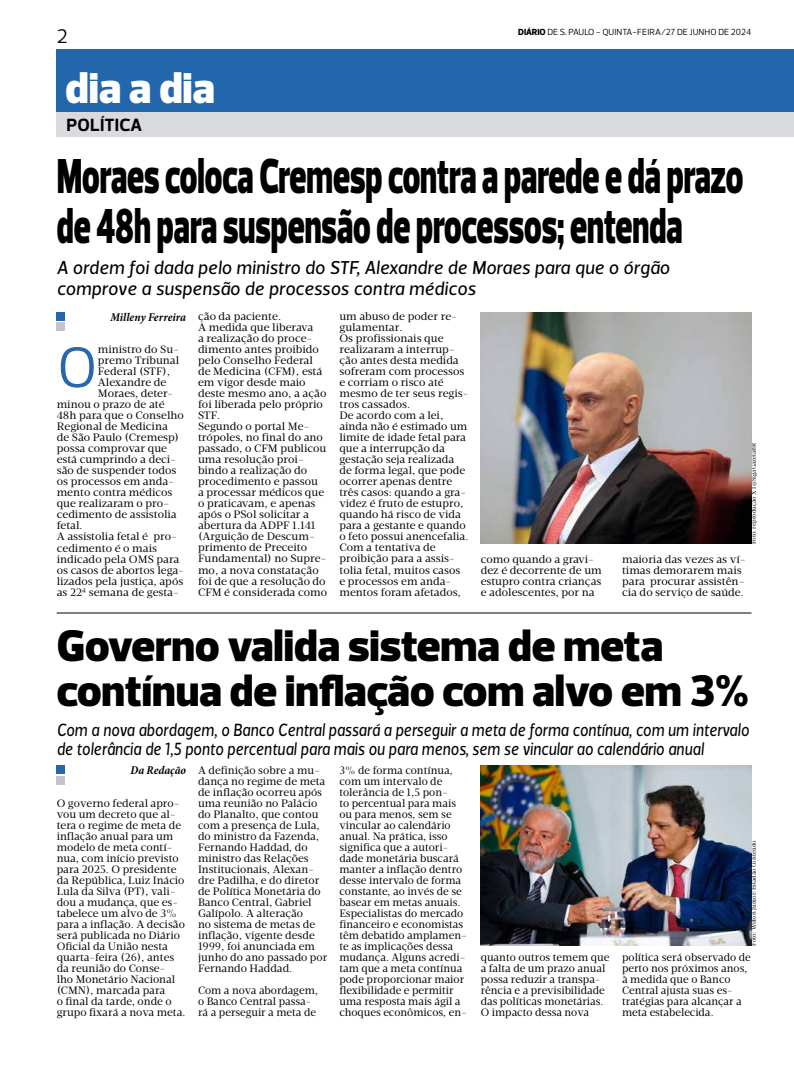
<style>
.page{position:relative;width:794px;height:1078px;background:#fff}
.page>*{position:absolute;margin:0;border:0;box-sizing:border-box;transform-origin:0 0}
.t1{font:58px "Prelo";color:#2768ad}
.t2{font:900 50px/50px "Prelo";color:#000;scale:.64 1}
.t3{font:900 45px/45px "Prelo";color:#000}
.t4{font:900 44px "Prelo";color:#fff}
.t5{font:20px "Prelo";color:#000}
.t6{font:italic 19px/21px "Velino Sans";color:#000}
.t7{font:italic 18px/19px "Velino Sans";color:#000;scale:.87 1}
.t8{font:700 18px "Prelo";letter-spacing:.015em;color:#000}
.t9{font:italic 700 condensed 12px "Minion Pro";color:#000}
.t10{font:11px/11px "Velino Text";color:#000}
.t11{font:9px "Prelo";color:#000}
.t12{font:6px "Velino Text";color:#000}
.s1{font-weight:800}
</style>
<div class="page">
<div style="left:57px;top:50px;width:737px;height:62px;background:#2266ac"></div>
<div style="left:57px;top:112px;width:737px;height:25px;background:#d8dade"></div>
<div style="left:57px;top:322px;width:8px;height:8px;background:#c3c5ca"></div>
<div style="left:57px;top:312px;width:8px;height:8px;background:#2567ad"></div>
<hr style="left:57px;top:612px;width:694px;height:1px;background:#000">
<div style="left:57px;top:775px;width:8px;height:9px;background:#c3c5ca"></div>
<div style="left:57px;top:765px;width:8px;height:8px;background:#2567ad"></div>
<img style="left:481px;top:312px;width:270px;height:232px">
<img style="left:481px;top:765px;width:270px;height:180px">
<h3 class="t5" style="left:57px;top:24px;width:12px">2</h3>
<h3 class="t4" style="left:66px;top:61px;width:151px">dia a dia</h3>
<p class="t11" style="left:518px;top:27px;width:235px"><span class="s1">DIÁRIO</span> DE S. PAULO - QUINTA-FEIRA/27 DE JUNHO DE 2024</p>
<h3 class="t8" style="left:67px;top:114px;width:77px">POLÍTICA</h3>
<h2 class="t2" style="left:57px;top:151px;width:1074px">Moraes coloca Cremesp contra a parede e dá prazo de 48h para suspensão de processos; entenda</h2>
<h3 class="t6" style="left:57px;top:257px;width:614px">A ordem foi dada pelo ministro do STF, Alexandre de Moraes para que o órgão comprove a suspensão de processos contra médicos</h3>
<p class="t9" style="left:111px;top:308px;width:77px">Milleny Ferreira</p>
<p class="t10" style="left:98px;top:344px;width:83px">ministro do Su-</p>
<p class="t10" style="left:98px;top:355px;width:83px">premo Tribunal</p>
<p class="t10" style="left:98px;top:366px;width:74px">Federal (STF),</p>
<p class="t10" style="left:98px;top:377px;width:70px">Alexandre de</p>
<p class="t10" style="left:98px;top:388px;width:77px">Moraes, deter-</p>
<p class="t10" style="left:57px;top:399px;width:110px">minou o prazo de até</p>
<p class="t10" style="left:57px;top:410px;width:129px">48h para que o Conselho</p>
<p class="t10" style="left:57px;top:421px;width:113px">Regional de Medicina</p>
<p class="t10" style="left:57px;top:432px;width:124px">de São Paulo (Cremesp)</p>
<p class="t10" style="left:57px;top:443px;width:112px">possa comprovar que</p>
<p class="t10" style="left:57px;top:454px;width:121px">está cumprindo a deci-</p>
<p class="t10" style="left:57px;top:465px;width:121px">são de suspender todos</p>
<p class="t10" style="left:57px;top:476px;width:119px">os processos em anda-</p>
<p class="t10" style="left:57px;top:487px;width:117px">mento contra médicos</p>
<p class="t10" style="left:57px;top:498px;width:114px">que realizaram o pro-</p>
<p class="t10" style="left:57px;top:509px;width:122px">cedimento de assistolia</p>
<p class="t10" style="left:57px;top:520px;width:27px">fetal.</p>
<p class="t10" style="left:57px;top:531px;width:122px">A assistolia fetal é pro-</p>
<p class="t10" style="left:57px;top:542px;width:102px">cedimento é o mais</p>
<p class="t10" style="left:57px;top:553px;width:124px">indicado pela OMS para</p>
<p class="t10" style="left:57px;top:564px;width:129px">os casos de abortos lega-</p>
<p class="t10" style="left:57px;top:575px;width:128px">lizados pela justiça, após</p>
<p class="t10" style="left:57px;top:586px;width:124px">as 22ª semana de gesta-</p>
<h1 class="t1" style="left:57px;top:332px;width:42px">O</h1>
<p class="t10" style="left:198px;top:311px;width:131px">ção da paciente.<br>A medida que liberava<br>a realização do proce&shy;dimento antes proibido pelo Conselho Federal de Medicina (CFM), está em vigor desde maio deste mesmo ano, a ação foi liberada pelo próprio<br>STF.<br>Segundo o portal Me&shy;trópoles, no final do ano passado, o CFM publicou uma resolução proi&shy;bindo a realização do procedimento e passou<br>a processar médicos que o praticavam, e apenas após o PSol solicitar a abertura da ADPF 1.141 (Arguição de Descum&shy;primento de Preceito<br>Fundamental) no Supre&shy;mo, a nova constatação foi de que a resolução do<br>CFM é considerada como</p>
<p class="t10" style="left:339px;top:311px;width:131px">um abuso de poder re&shy;gulamentar.<br>Os profissionais que realizaram a interrup&shy;ção antes desta medida sofreram com processos e corriam o risco até mesmo de ter seus regis&shy;tros cassados.<br>De acordo com a lei, ainda não é estimado um limite de idade fetal para que a interrupção da gestação seja realizada de forma legal, que pode ocorrer apenas dentre três casos: quando a gra&shy;videz é fruto de estupro, quando há risco de vida para a gestante e quando o feto possui anencefalia.<br>Com a tentativa de proibição para a assis&shy;tolia fetal, muitos casos e processos em anda&shy;mentos foram afetados,</p>
<p class="t12" style="left:750px;top:544px;width:102px;rotate:-90deg">Foto: reprodução X I @SigaGazetaBR</p>
<p class="t10" style="left:481px;top:553px;width:122px">como quando a gravi&shy;dez é decorrente de um estupro contra crianças e adolescentes, por na</p>
<p class="t10" style="left:622px;top:553px;width:125px">maioria das vezes as ví&shy;timas demorarem mais para procurar assistên&shy;cia do serviço de saúde.</p>
<h3 class="t3" style="left:57px;top:624px;width:694px">Governo valida sistema de meta contínua de inflação com alvo em 3%</h3>
<h3 class="t7" style="left:57px;top:720px;width:797px">Com a nova abordagem, o Banco Central passará a perseguir a meta de forma contínua, com um intervalo de tolerância de 1,5 ponto percentual para mais ou para menos, sem se vincular ao calendário anual</h3>
<p class="t9" style="left:130px;top:762px;width:57px">Da Redação</p>
<p class="t10" style="left:57px;top:797px;width:130px">O governo federal apro&shy;vou um decreto que al&shy;tera o regime de meta de inflação anual para um modelo de meta contí&shy;nua, com início previsto para 2025. O presidente da República, Luiz Inácio<br>Lula da Silva (PT), vali&shy;dou a mudança, que es&shy;tabelece um alvo de 3% para a inflação. A decisão será publicada no Diário<br>Oficial da União nesta quarta-feira (26), antes da reunião do Conse-<br>lho Monetário Nacional (CMN), marcada para<br>o final da tarde, onde o grupo fixará a nova meta.</p>
<p class="t10" style="left:198px;top:764px;width:131px">A definição sobre a mu&shy;dança no regime de meta de inflação ocorreu após uma reunião no Palácio do Planalto, que contou com a presença de Lula, do ministro da Fazenda,<br>Fernando Haddad, do ministro das Relações<br>Institucionais, Alexan&shy;dre Padilha, e do diretor de Política Monetária do<br>Banco Central, Gabriel<br>Galípolo. A alteração<br>no sistema de metas de inflação, vigente desde<br>1999, foi anunciada em junho do ano passado por<br>Fernando Haddad.</p>
<p class="t10" style="left:198px;top:984px;width:122px">Com a nova abordagem, o Banco Central passa&shy;rá a perseguir a meta de</p>
<p class="t10" style="left:339px;top:764px;width:129px">3% de forma contínua, com um intervalo de tolerância de 1,5 pon-<br>to percentual para mais ou para menos, sem se vincular ao calendário anual. Na prática, isso significa que a autori&shy;dade monetária buscará manter a inflação dentro desse intervalo de forma constante, ao invés de se basear em metas anuais.<br>Especialistas do mercado financeiro e economistas têm debatido amplamen&shy;te as implicações dessa mudança. Alguns acredi&shy;tam que a meta contínua pode proporcionar maior flexibilidade e permitir uma resposta mais ágil a choques econômicos, en-</p>
<p class="t12" style="left:750px;top:945px;width:107px;rotate:-90deg">Foto: Wilton Junior/Estadão Conteúdo</p>
<p class="t10" style="left:481px;top:951px;width:130px">quanto outros temem que a falta de um prazo anual possa reduzir a transpa&shy;rência e a previsibilidade das políticas monetárias.<br>O impacto dessa nova</p>
<p class="t10" style="left:622px;top:951px;width:130px">política será observado de perto nos próximos anos, à medida que o Banco<br>Central ajusta suas es&shy;tratégias para alcançar a meta estabelecida.</p>
</div>
